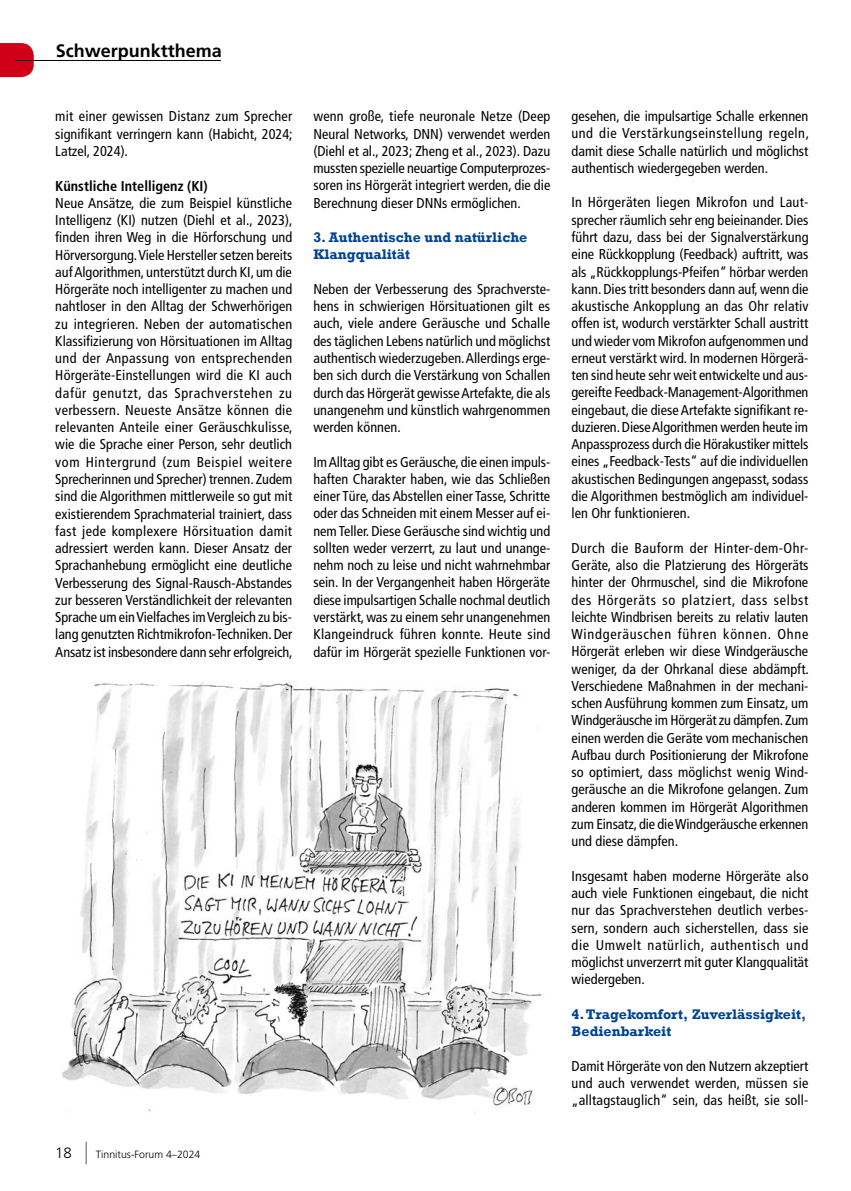
<style>
.page{position:relative;width:851px;height:1191px;background:#fff}
.page>*{position:absolute;margin:0;border:0;box-sizing:border-box;transform-origin:0 0}
.t1{font:700 18px "Frutiger";color:#000}
.t2{font:300 15px "Frutiger";color:#000}
.t3{font:condensed 14.25px/17.2px "Frutiger";color:#000;text-align:justify}
.t4{font:700 14.25px/17.2px "Rockwell";color:#004494}
.t5{font:700 condensed 14.25px "Frutiger";color:#000}
.t6{font:300 10.5px "Frutiger";color:#000}
</style>
<div class="page">
<svg style="left:86px;top:1141px;width:1px;height:23px"></svg>
<img style="left:62px;top:681px;width:480px;height:433px">
<svg style="left:0;top:43px;width:34px;height:34px"></svg>
<hr style="left:15px;top:60px;width:206px;height:1px;background:#000">
<p class="t1" style="left:56px;top:40px;width:168px">Schwerpunktthema</p>
<p class="t3" style="left:55px;top:108px;width:239px">mit einer gewissen Distanz zum Sprecher signifikant verringern kann (Habicht, 2024; Latzel, 2024).</p>
<p class="t5" style="left:55px;top:177px;width:154px">Künstliche Intelligenz (KI)</p>
<p class="t3" style="left:55px;top:194px;width:239px">Neue Ansätze, die zum Beispiel künstliche Intelligenz (KI) nutzen (Diehl et al., 2023), finden ihren Weg in die Hörforschung und Hörversorgung. Viele Hersteller setzen bereits auf Algorithmen, unterstützt durch KI, um die Hörgeräte noch intelligenter zu machen und nahtloser in den Alltag der Schwerhörigen zu integrieren. Neben der automatischen Klassifizierung von Hörsituationen im Alltag und der Anpassung von entsprechenden Hörgeräte-Einstellungen wird die KI auch dafür genutzt, das Sprachverstehen zu verbessern. Neueste Ansätze können die relevanten Anteile einer Geräuschkulisse, wie die Sprache einer Person, sehr deutlich vom Hintergrund (zum Beispiel weitere Sprecherinnen und Sprecher) trennen. Zudem sind die Algorithmen mittlerweile so gut mit existierendem Sprachmaterial trainiert, dass fast jede komplexere Hörsituation damit adressiert werden kann. Dieser Ansatz der Sprachanhebung ermöglicht eine deutliche Verbesserung des Signal-Rausch-Abstandes zur besseren Verständlichkeit der relevanten Sprache um ein Vielfaches im Vergleich zu bis&shy;lang genutzten Richtmikrofon-Techniken. Der Ansatz ist insbesondere dann sehr erfolgreich,</p>
<p class="t3" style="left:313px;top:108px;width:238px">wenn große, tiefe neuronale Netze (Deep Neural Networks, DNN) verwendet werden (Diehl et al., 2023; Zheng et al., 2023). Dazu mussten spezielle neuartige Computerprozes&shy;soren ins Hörgerät integriert werden, die die Berechnung dieser DNNs ermöglichen.</p>
<p class="t4" style="left:313px;top:229px;width:215px">3. Authentische und natürliche<br>Klangqualität</p>
<p class="t3" style="left:313px;top:280px;width:238px">Neben der Verbesserung des Sprachverste&shy;hens in schwierigen Hörsituationen gilt es auch, viele andere Geräusche und Schalle des täglichen Lebens natürlich und möglichst authentisch wiederzugeben. Allerdings erge&shy;ben sich durch die Verstärkung von Schallen durch das Hörgerät gewisse Artefakte, die als unangenehm und künstlich wahrgenommen werden können.</p>
<p class="t3" style="left:313px;top:453px;width:238px">Im Alltag gibt es Geräusche, die einen impuls&shy;haften Charakter haben, wie das Schließen einer Türe, das Abstellen einer Tasse, Schritte oder das Schneiden mit einem Messer auf ei&shy;nem Teller. Diese Geräusche sind wichtig und sollten weder verzerrt, zu laut und unange&shy;nehm noch zu leise und nicht wahrnehmbar sein. In der Vergangenheit haben Hörgeräte diese impulsartigen Schalle nochmal deutlich verstärkt, was zu einem sehr unangenehmen Klangeindruck führen konnte. Heute sind dafür im Hörgerät spezielle Funktionen vor-</p>
<p class="t2" style="left:55px;top:1144px;width:18px">18</p>
<p class="t6" style="left:96px;top:1148px;width:106px">Tinnitus-Forum 4–2024</p>
<p class="t3" style="left:571px;top:108px;width:239px">gesehen, die impulsartige Schalle erkennen und die Verstärkungseinstellung regeln, damit diese Schalle natürlich und möglichst authentisch wiedergegeben werden.</p>
<p class="t3" style="left:571px;top:194px;width:238px">In Hörgeräten liegen Mikrofon und Laut&shy;sprecher räumlich sehr eng beieinander. Dies führt dazu, dass bei der Signalverstärkung eine Rückkopplung (Feedback) auftritt, was als „Rückkopplungs-Pfeifen“ hörbar werden kann. Dies tritt besonders dann auf, wenn die akustische Ankopplung an das Ohr relativ offen ist, wodurch verstärkter Schall austritt und wieder vom Mikrofon aufgenommen und erneut verstärkt wird. In modernen Hörgerä&shy;ten sind heute sehr weit entwickelte und aus&shy;gereifte Feedback-Management-Algorithmen eingebaut, die diese Artefakte signifikant re&shy;duzieren. Diese Algorithmen werden heute im Anpassprozess durch die Hörakustiker mittels eines „Feedback-Tests“ auf die individuellen akustischen Bedingungen angepasst, sodass die Algorithmen bestmöglich am individuel&shy;len Ohr funktionieren.</p>
<p class="t3" style="left:571px;top:539px;width:239px">Durch die Bauform der Hinter-dem-Ohr-Geräte, also die Platzierung des Hörgeräts hinter der Ohrmuschel, sind die Mikrofone des Hörgeräts so platziert, dass selbst leichte Windbrisen bereits zu relativ lauten Windgeräuschen führen können. Ohne Hörgerät erleben wir diese Windgeräusche weniger, da der Ohrkanal diese abdämpft.<br>Verschiedene Maßnahmen in der mechani&shy;schen Ausführung kommen zum Einsatz, um Windgeräusche im Hörgerät zu dämpfen. Zum einen werden die Geräte vom mechanischen Aufbau durch Positionierung der Mikrofone so optimiert, dass möglichst wenig Wind&shy;geräusche an die Mikrofone gelangen. Zum anderen kommen im Hörgerät Algorithmen zum Einsatz, die die Windgeräusche erkennen und diese dämpfen.</p>
<p class="t3" style="left:571px;top:867px;width:238px">Insgesamt haben moderne Hörgeräte also auch viele Funktionen eingebaut, die nicht nur das Sprachverstehen deutlich verbes&shy;sern, sondern auch sicherstellen, dass sie die Umwelt natürlich, authentisch und möglichst unverzerrt mit guter Klangqualität wiedergeben.</p>
<p class="t4" style="left:571px;top:1005px;width:236px">4. Tragekomfort, Zuverlässigkeit,<br>Bedienbarkeit</p>
<p class="t3" style="left:571px;top:1057px;width:238px">Damit Hörgeräte von den Nutzern akzeptiert und auch verwendet werden, müssen sie „alltagstauglich“ sein, das heißt, sie soll-</p>
</div>
